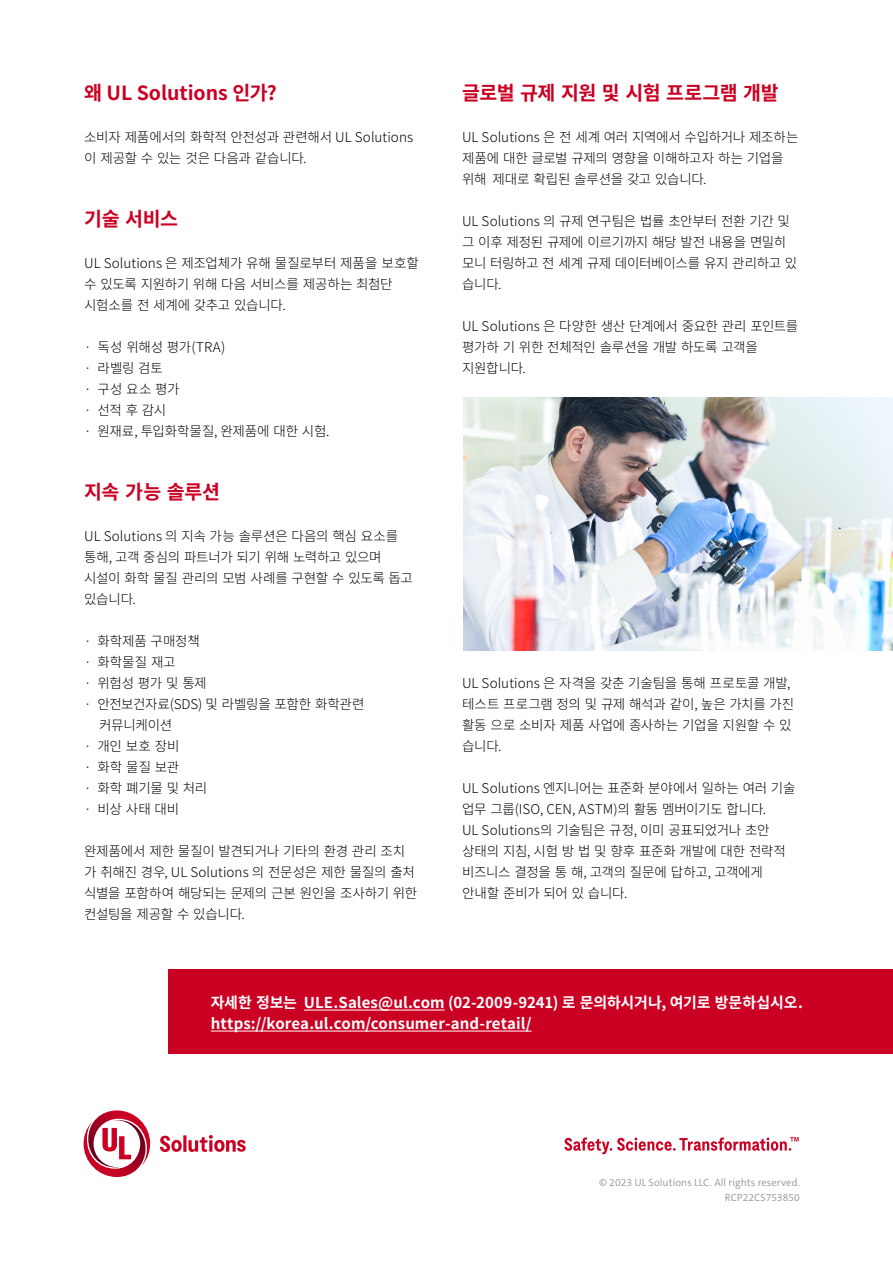
<style>
.page{position:relative;width:893px;height:1263px;background:#fff}
.page>*{position:absolute;margin:0;border:0;box-sizing:border-box;transform-origin:0 0}
.t1{font:700 19.5px "Noto Sans CJ Ksc";letter-spacing:-.01em;color:#ca0123}
.t2{font:700 15px/21px "Noto Sans CJ Ksc";letter-spacing:.005em;color:#fff}
.t3{font:300 13.5px/21px "Noto Sans CJ Ksc";letter-spacing:-.015em;color:#000}
.t4{font:300 10.5px/15px "The Sans C5";letter-spacing:.005em;color:#939598;text-align:right}
</style>
<div class="page">
<img style="left:464px;top:397px;width:429px;height:253px">
<svg style="left:84px;top:1110px;width:162px;height:67px"></svg>
<svg style="left:565px;top:1137px;width:234px;height:17px"></svg>
<div style="left:168px;top:970px;width:725px;height:84px;background:#ca0123"></div>
<hr style="left:304px;top:1010px;width:141px;height:1px;background:#fff">
<hr style="left:211px;top:1031px;width:321px;height:1px;background:#fff">
<h1 class="t1" style="left:84px;top:81px;width:194px">왜 UL Solutions 인가?</h1>
<p class="t3" style="left:84px;top:126px;width:331px">소비자 제품에서의 화학적 안전성과 관련해서 UL Solutions 이 제공할 수 있는 것은 다음과 같습니다.</p>
<h1 class="t1" style="left:84px;top:207px;width:96px">기술 서비스</h1>
<p class="t3" style="left:84px;top:252px;width:336px">UL Solutions 은 제조업체가 유해 물질로부터 제품을 보호할 수 있도록 지원하기 위해 다음 서비스를 제공하는 최첨단 시험소를 전 세계에 갖추고 있습니다.</p>
<p class="t3" style="left:84px;top:336px;width:247px">· 독성 위해성 평가(TRA)<br>· 라벨링 검토<br>· 구성 요소 평가<br>· 선적 후 감시<br>· 원재료, 투입화학물질, 완제품에 대한 시험.</p>
<h1 class="t1" style="left:84px;top:480px;width:137px">지속 가능 솔루션</h1>
<p class="t3" style="left:84px;top:525px;width:330px">UL Solutions 의 지속 가능 솔루션은 다음의 핵심 요소를 통해, 고객 중심의 파트너가 되기 위해 노력하고 있으며 시설이 화학 물질 관리의 모범 사례를 구현할 수 있도록 돕고 있습니다.</p>
<p class="t3" style="left:84px;top:630px;width:117px">· 화학제품 구매정책</p>
<p class="t3" style="left:84px;top:651px;width:93px">· 화학물질 재고</p>
<p class="t3" style="left:84px;top:672px;width:124px">· 위험성 평가 및 통제</p>
<p class="t3" style="left:84px;top:693px;width:282px">· 안전보건자료(SDS) 및 라벨링을 포함한 화학관련</p>
<p class="t3" style="left:99px;top:714px;width:75px">커뮤니케이션</p>
<p class="t3" style="left:84px;top:735px;width:97px">· 개인 보호 장비</p>
<p class="t3" style="left:84px;top:756px;width:97px">· 화학 물질 보관</p>
<p class="t3" style="left:84px;top:777px;width:124px">· 화학 폐기물 및 처리</p>
<p class="t3" style="left:84px;top:798px;width:97px">· 비상 사태 대비</p>
<p class="t3" style="left:84px;top:840px;width:335px">완제품에서 제한 물질이 발견되거나 기타의 환경 관리 조치 가 취해진 경우, UL Solutions 의 전문성은 제한 물질의 출처 식별을 포함하여 해당되는 문제의 근본 원인을 조사하기 위한 컨설팅을 제공할 수 있습니다.</p>
<h1 class="t1" style="left:462px;top:81px;width:318px">글로벌 규제 지원 및 시험 프로그램 개발</h1>
<p class="t3" style="left:462px;top:126px;width:338px">UL Solutions 은 전 세계 여러 지역에서 수입하거나 제조하는 제품에 대한 글로벌 규제의 영향을 이해하고자 하는 기업을 위해 제대로 확립된 솔루션을 갖고 있습니다.</p>
<p class="t3" style="left:462px;top:210px;width:337px">UL Solutions 의 규제 연구팀은 법률 초안부터 전환 기간 및 그 이후 제정된 규제에 이르기까지 해당 발전 내용을 면밀히 모니 터링하고 전 세계 규제 데이터베이스를 유지 관리하고 있 습니다.</p>
<p class="t3" style="left:462px;top:315px;width:338px">UL Solutions 은 다양한 생산 단계에서 중요한 관리 포인트를 평가하 기 위한 전체적인 솔루션을 개발 하도록 고객을 지원합니다.</p>
<p class="t3" style="left:462px;top:672px;width:334px">UL Solutions 은 자격을 갖춘 기술팀을 통해 프로토콜 개발, 테스트 프로그램 정의 및 규제 해석과 같이, 높은 가치를 가진 활동 으로 소비자 제품 사업에 종사하는 기업을 지원할 수 있 습니다.</p>
<p class="t3" style="left:462px;top:777px;width:335px">UL Solutions 엔지니어는 표준화 분야에서 일하는 여러 기술 업무 그룹(ISO, CEN, ASTM)의 활동 멤버이기도 합니다.<br>UL Solutions의 기술팀은 규정, 이미 공표되었거나 초안 상태의 지침, 시험 방 법 및 향후 표준화 개발에 대한 전략적 비즈니스 결정을 통 해, 고객의 질문에 답하고, 고객에게 안내할 준비가 되어 있 습니다.</p>
<p class="t2" style="left:211px;top:992px;width:594px">자세한 정보는 ULE.Sales@ul.com (02-2009-9241) 로 문의하시거나, 여기로 방문하십시오. https://korea.ul.com/consumer-and-retail/</p>
<p class="t4" style="left:599px;top:1175px;width:202px">© 2023 UL Solutions LLC. All rights reserved.<br>RCP22CS753850</p>
</div>
